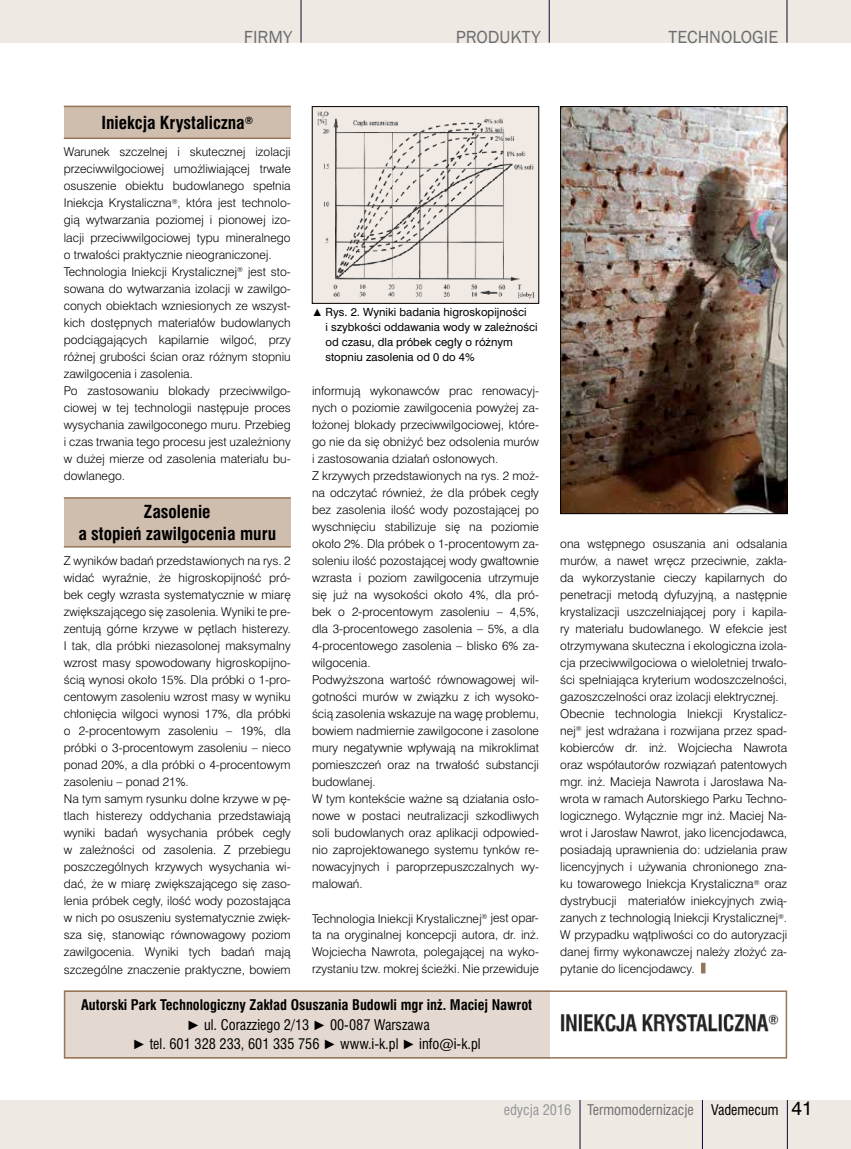
<style>
.page{position:relative;width:851px;height:1149px;background:#fff}
.page>*{position:absolute;margin:0;border:0;box-sizing:border-box;transform-origin:0 0}
.t1{font:18px "Franklin Gothic";color:#6d6e71}
.t2{font:700 16.5px/21px "Swis 721 Cn PL";color:#000;text-align:center}
.t3{font:13.5px/19.5px "Swis 721 Cn PL";color:#000;text-align:center}
.t4{font:13.5px "Swis 721 Cn PL";color:#6d6e71}
.t5{font:11.25px/17px "Swis 721 Lt PL";color:#000}
.t6{font:10.5px/15px "Swis 721 PL";color:#000}
.s1{font-family:"Arial"}
.s2{font-weight:700}
.s3{color:#939598}
.s4{font-family:"Swis 721 PL";font-size:18px}
</style>
<div class="page">
<div style="left:0;top:0;width:850px;height:43px;background:#efe9e3"></div>
<hr style="left:786px;top:0;width:1px;height:43px;background:#0d0836">
<hr style="left:301px;top:0;width:1px;height:43px;background:#0d0836">
<hr style="left:549px;top:0;width:1px;height:43px;background:#0d0836">
<div style="left:0;top:1099px;width:850px;height:49px;background:#efe9e3"></div>
<hr style="left:787px;top:1099px;width:1px;height:49px;background:#0d0836">
<hr style="left:579px;top:1099px;width:1px;height:49px;background:#0d0836">
<hr style="left:702px;top:1099px;width:1px;height:49px;background:#0d0836">
<div style="left:64px;top:990px;width:485px;height:68px;background:#e4d9d0"></div>
<div style="left:64px;top:990px;width:723px;height:68px;border:2px solid #967458"></div>
<div style="left:549px;top:990px;width:238px;height:68px;background:#fff"></div>
<img style="left:560px;top:1014px;width:219px;height:18px">
<div style="left:64px;top:106px;width:227px;height:32px;background:#cfbdad"></div>
<hr style="left:64px;top:106px;width:227px;height:1px;background:#967458">
<hr style="left:64px;top:137px;width:227px;height:2px;background:#967458">
<div style="left:64px;top:497px;width:227px;height:49px;background:#cfbdad"></div>
<hr style="left:64px;top:497px;width:227px;height:1px;background:#967458">
<hr style="left:64px;top:546px;width:227px;height:1px;background:#967458">
<hr style="left:701px;top:962px;width:4px;height:11px;background:#967458">
<img style="left:314px;top:108px;width:223px;height:193px">
<img style="left:562px;top:108px;width:223px;height:403px">
<div style="left:560px;top:106px;width:227px;height:407px;border:1px solid #000"></div>
<h1 class="t1" style="left:244px;top:25px;width:50px">FIRMY</h1>
<h1 class="t1" style="left:455px;top:25px;width:86px">PRODUKTY</h1>
<h1 class="t1" style="left:668px;top:25px;width:111px">TECHNOLOGIE</h1>
<h2 class="t2" style="left:101px;top:112px;width:153px">Iniekcja Krystaliczna<sup>®</sup></h2>
<p class="t5" style="left:64px;top:143px;width:228px">Warunek szczelnej i skutecznej izolacji przeciwwilgociowej umożliwiającej trwałe osuszenie obiektu budowlanego spełnia Iniekcja Krystaliczna<sup>®</sup>, która jest technolo&shy;gią wytwarzania poziomej i pionowej izo&shy;lacji przeciwwilgociowej typu mineralnego o trwałości praktycznie nieograniczonej.<br>Technologia Iniekcji Krystalicznej<sup>®</sup> jest sto&shy;sowana do wytwarzania izolacji w zawilgo&shy;conych obiektach wzniesionych ze wszyst&shy;kich dostępnych materiałów budowlanych podciągających kapilarnie wilgoć, przy różnej grubości ścian oraz różnym stopniu zawilgocenia i zasolenia.<br>Po zastosowaniu blokady przeciwwilgo&shy;ciowej w tej technologii następuje proces wysychania zawilgoconego muru. Przebieg i czas trwania tego procesu jest uzależniony w dużej mierze od zasolenia materiału bu&shy;dowlanego.</p>
<h2 class="t2" style="left:78px;top:501px;width:199px">Zasolenie<br>a stopień zawilgocenia muru</h2>
<p class="t5" style="left:64px;top:552px;width:228px">Z wyników badań przedstawionych na rys. 2 widać wyraźnie, że higroskopijność pró&shy;bek cegły wzrasta systematycznie w miarę zwiększającego się zasolenia. Wyniki te pre&shy;zentują górne krzywe w pętlach histerezy.<br>I tak, dla próbki niezasolonej maksymalny wzrost masy spowodowany higroskopijno&shy;ścią wynosi około 15%. Dla próbki o 1-pro&shy;centowym zasoleniu wzrost masy w wyniku chłonięcia wilgoci wynosi 17%, dla próbki o 2-procentowym zasoleniu – 19%, dla próbki o 3-procentowym zasoleniu – nieco ponad 20%, a dla próbki o 4-procentowym zasoleniu – ponad 21%.<br>Na tym samym rysunku dolne krzywe w pę&shy;tlach histerezy oddychania przedstawiają wyniki badań wysychania próbek cegły w zależności od zasolenia. Z przebiegu poszczególnych krzywych wysychania wi&shy;dać, że w miarę zwiększającego się zaso&shy;lenia próbek cegły, ilość wody pozostająca w nich po osuszeniu systematycznie zwięk&shy;sza się, stanowiąc równowagowy poziom zawilgocenia. Wyniki tych badań mają szczególne znaczenie praktyczne, bowiem</p>
<p class="t6" style="left:325px;top:304px;width:213px;text-indent:-13px"><span class="s1">▲</span> Rys. 2. Wyniki badania higroskopijności<br>i szybkości oddawania wody w zależności od czasu, dla próbek cegły o różnym stopniu zasolenia od 0 do 4%</p>
<p class="t5" style="left:312px;top:382px;width:228px">informują wykonawców prac renowacyj&shy;nych o poziomie zawilgocenia powyżej za&shy;łożonej blokady przeciwwilgociowej, które&shy;go nie da się obniżyć bez odsolenia murów i zastosowania działań osłonowych.<br>Z krzywych przedstawionych na rys. 2 moż&shy;na odczytać również, że dla próbek cegły bez zasolenia ilość wody pozostającej po wyschnięciu stabilizuje się na poziomie około 2%. Dla próbek o 1-procentowym za&shy;soleniu ilość pozostającej wody gwałtownie wzrasta i poziom zawilgocenia utrzymuje się już na wysokości około 4%, dla pró&shy;bek o 2-procentowym zasoleniu – 4,5%, dla 3-procentowego zasolenia – 5%, a dla 4-procentowego zasolenia – blisko 6% za&shy;wilgocenia.<br>Podwyższona wartość równowagowej wil&shy;gotności murów w związku z ich wysoko&shy;ścią zasolenia wskazuje na wagę problemu, bowiem nadmiernie zawilgocone i zasolone mury negatywnie wpływają na mikroklimat pomieszczeń oraz na trwałość substancji budowlanej.<br>W tym kontekście ważne są działania osło&shy;nowe w postaci neutralizacji szkodliwych soli budowlanych oraz aplikacji odpowied&shy;nio zaprojektowanego systemu tynków re&shy;nowacyjnych i paroprzepuszczalnych wy&shy;malowań.</p>
<p class="t5" style="left:312px;top:909px;width:228px;text-align:justify">Technologia Iniekcji Krystalicznej<sup>®</sup> jest opar&shy;ta na oryginalnej koncepcji autora, dr. inż.<br>Wojciecha Nawrota, polegającej na wyko&shy;rzystaniu tzw. mokrej ścieżki. Nie przewiduje</p>
<p class="t3" style="left:81px;top:995px;width:452px"><span class="s2">Autorski Park Technologiczny Zakład Osuszania Budowli mgr inż. Maciej Nawrot </span><span class="s1">►</span> ul. Corazziego 2/13 <span class="s1">►</span> 00-087 Warszawa<br><span class="s1">►</span> tel. 601 328 233, 601 335 756 <span class="s1">►</span> www.i-k.pl <span class="s1">►</span> info@i-k.pl</p>
<p class="t5" style="left:560px;top:535px;width:228px">ona wstępnego osuszania ani odsalania murów, a nawet wręcz przeciwnie, zakła&shy;da wykorzystanie cieczy kapilarnych do penetracji metodą dyfuzyjną, a następnie krystalizacji uszczelniającej pory i kapila&shy;ry materiału budowlanego. W efekcie jest otrzymywana skuteczna i ekologiczna izola&shy;cja przeciwwilgociowa o wieloletniej trwało&shy;ści spełniająca kryterium wodoszczelności, gazoszczelności oraz izolacji elektrycznej.<br>Obecnie technologia Iniekcji Krystalicz&shy;nej<sup>®</sup> jest wdrażana i rozwijana przez spad&shy;kobierców dr. inż. Wojciecha Nawrota oraz współautorów rozwiązań patentowych mgr. inż. Macieja Nawrota i Jarosława Na&shy;wrota w ramach Autorskiego Parku Techno&shy;logicznego. Wyłącznie mgr inż. Maciej Na&shy;wrot i Jarosław Nawrot, jako licencjodawca, posiadają uprawnienia do: udzielania praw licencyjnych i używania chronionego zna&shy;ku towarowego Iniekcja Krystaliczna<sup>®</sup> oraz dystrybucji materiałów iniekcyjnych zwią&shy;zanych z technologią Iniekcji Krystalicznej<sup>®</sup>.<br>W przypadku wątpliwości co do autoryzacji danej firmy wykonawczej należy złożyć za&shy;pytanie do licencjodawcy.</p>
<p class="t4" style="left:503px;top:1100px;width:191px"><span class="s3">edycja 2016</span> Termomodernizacje</p>
<p class="t3" style="left:711px;top:1099px;width:103px">Vademecum <span class="s4">41</span></p>
</div>
